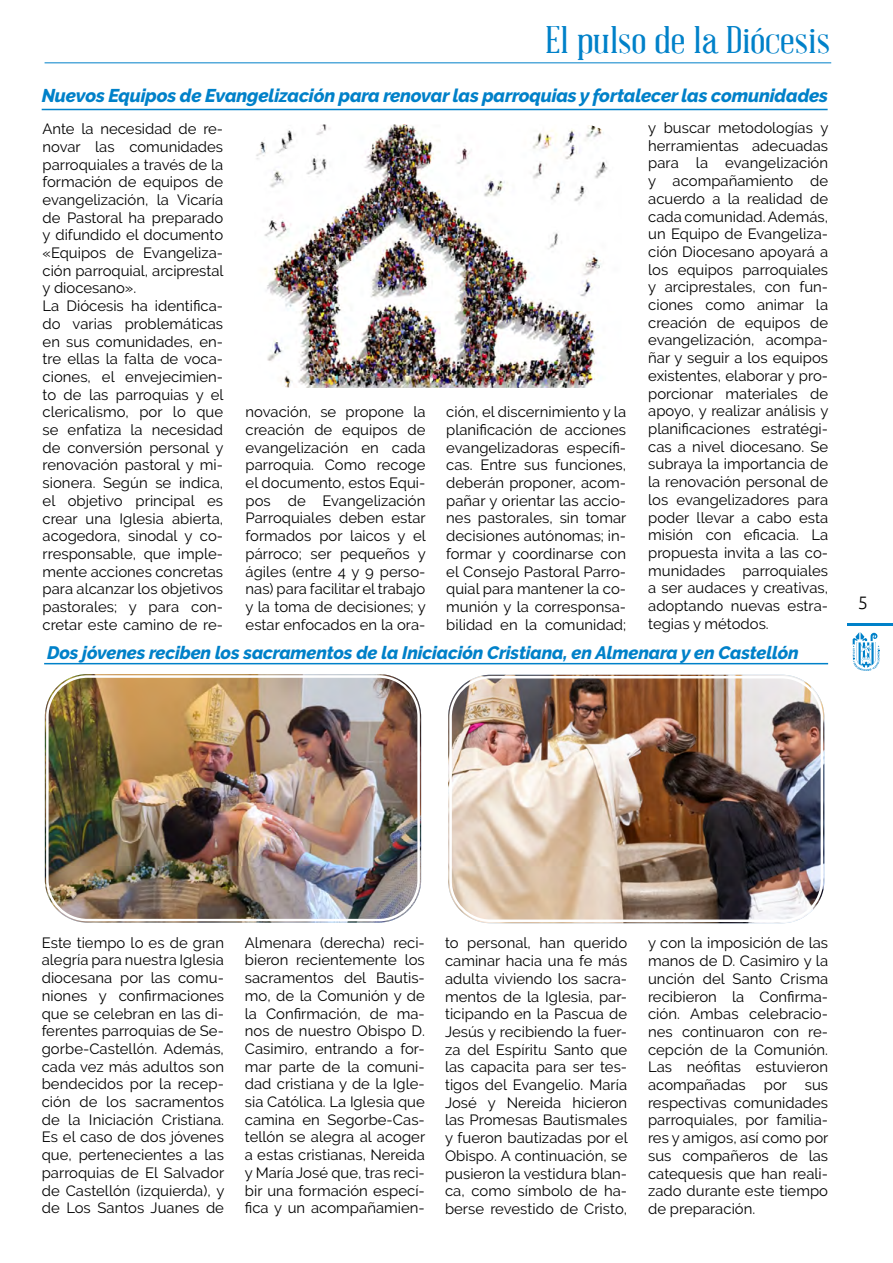
<style>
.page{position:relative;width:893px;height:1263px;background:#fff}
.page>*{position:absolute;margin:0;border:0;box-sizing:border-box;transform-origin:0 0}
.t1{font:37.5px "Abraham Lincoln";color:#0081c9;scale:1.2 1}
.t2{font:italic 800 18.45px "Raleway";letter-spacing:-.01em;color:#0081c9}
.t3{font:italic 800 18px "Raleway";letter-spacing:-.01em;color:#0081c9}
.t4{font:300 18px "Ubuntu";color:#000}
.t5{font:14.85px/17.7px "Raleway";color:#000;text-align:justify}
</style>
<div class="page">
<hr style="left:847px;top:624px;width:46px;height:2px;background:#0081c9">
<svg style="left:853px;top:632px;width:26px;height:39px"></svg>
<hr style="left:45px;top:62px;width:786px;height:1px;background:#0081c9">
<hr style="left:42px;top:109px;width:786px;height:1px;background:#0081c9">
<img style="left:256px;top:126px;width:352px;height:260px">
<div style="left:247px;top:117px;width:382px;height:278px;border:8px solid #fff;border-radius:43px"></div>
<hr style="left:44px;top:663px;width:784px;height:1px;background:#0081c9">
<img style="left:45px;top:674px;width:376px;height:248px">
<div style="left:41px;top:670px;width:384px;height:256px;border:2px solid #fff;border-radius:45px"></div>
<div style="left:46px;top:675px;width:374px;height:246px;border:2px solid #fff;border-radius:40px"></div>
<img style="left:448px;top:675px;width:376px;height:248px">
<div style="left:444px;top:671px;width:384px;height:256px;border:2px solid #fff;border-radius:45px"></div>
<div style="left:449px;top:676px;width:374px;height:246px;border:2px solid #fff;border-radius:40px"></div>
<h1 class="t1" style="left:545px;top:21px;width:239px">El pulso de la Diócesis</h1>
<p class="t2" style="left:42px;top:85px;width:788px">Nuevos Equipos de Evangelización para renovar las parroquias y fortalecer las comunidades</p>
<p class="t5" style="left:43px;top:120px;width:183px;text-align:left">Ante la necesidad de re&shy;novar las comunidades parroquiales a través de la formación de equipos de evangelización, la Vicaría de Pastoral ha preparado y difundido el documento «Equipos de Evangeliza&shy;ción parroquial, arciprestal y diocesano».<br>La Diócesis ha identifica&shy;do varias problemáticas en sus comunidades, en&shy;tre ellas la falta de voca&shy;ciones, el envejecimien&shy;to de las parroquias y el clericalismo, por lo que se enfatiza la necesidad de conversión personal y renovación pastoral y mi&shy;sionera. Según se indica, el objetivo principal es crear una Iglesia abierta, acogedora, sinodal y co&shy;rresponsable, que imple&shy;mente acciones concretas para alcanzar los objetivos pastorales; y para con&shy;cretar este camino de re-</p>
<p class="t5" style="left:246px;top:403px;width:182px">novación, se propone la creación de equipos de evangelización en cada parroquia. Como recoge el documento, estos Equi&shy;pos de Evangelización Parroquiales deben estar formados por laicos y el párroco; ser pequeños y ágiles (entre 4 y 9 perso&shy;nas) para facilitar el trabajo y la toma de decisiones; y estar enfocados en la ora-</p>
<p class="t5" style="left:446px;top:403px;width:182px">ción, el discernimiento y la planificación de acciones evangelizadoras específi&shy;cas. Entre sus funciones, deberán proponer, acom&shy;pañar y orientar las accio&shy;nes pastorales, sin tomar decisiones autónomas; in&shy;formar y coordinarse con el Consejo Pastoral Parro&shy;quial para mantener la co&shy;munión y la corresponsa&shy;bilidad en la comunidad;</p>
<p class="t5" style="left:648px;top:119px;width:182px">y buscar metodologías y herramientas adecuadas para la evangelización y acompañamiento de acuerdo a la realidad de cada comunidad. Además, un Equipo de Evangeliza&shy;ción Diocesano apoyará a los equipos parroquiales y arciprestales, con fun&shy;ciones como animar la creación de equipos de evangelización, acompa&shy;ñar y seguir a los equipos existentes, elaborar y pro&shy;porcionar materiales de apoyo, y realizar análisis y planificaciones estratégi&shy;cas a nivel diocesano. Se subraya la importancia de la renovación personal de los evangelizadores para poder llevar a cabo esta misión con eficacia. La propuesta invita a las co&shy;munidades parroquiales a ser audaces y creativas, adoptando nuevas estra&shy;tegias y métodos.</p>
<p class="t3" style="left:47px;top:642px;width:753px">Dos jóvenes reciben los sacramentos de la Iniciación Cristiana, en Almenara y en Castellón</p>
<p class="t4" style="left:858px;top:591px;width:12px">5</p>
<p class="t5" style="left:42px;top:934px;width:184px">Este tiempo lo es de gran alegría para nuestra Iglesia diocesana por las comu&shy;niones y confirmaciones que se celebran en las di&shy;ferentes parroquias de Se&shy;gorbe-Castellón. Además, cada vez más adultos son bendecidos por la recep&shy;ción de los sacramentos de la Iniciación Cristiana.<br>Es el caso de dos jóvenes que, pertenecientes a las parroquias de El Salvador de Castellón (izquierda), y de Los Santos Juanes de</p>
<p class="t5" style="left:245px;top:934px;width:182px">Almenara (derecha) reci&shy;bieron recientemente los sacramentos del Bautis&shy;mo, de la Comunión y de la Confirmación, de ma&shy;nos de nuestro Obispo D.<br>Casimiro, entrando a for&shy;mar parte de la comuni&shy;dad cristiana y de la Igle&shy;sia Católica. La Iglesia que camina en Segorbe-Cas&shy;tellón se alegra al acoger a estas cristianas, Nereida y María José que, tras reci&shy;bir una formación especí&shy;fica y un acompañamien-</p>
<p class="t5" style="left:445px;top:934px;width:184px">to personal, han querido caminar hacia una fe más adulta viviendo los sacra&shy;mentos de la Iglesia, par&shy;ticipando en la Pascua de Jesús y recibiendo la fuer&shy;za del Espíritu Santo que las capacita para ser tes&shy;tigos del Evangelio. María José y Nereida hicieron las Promesas Bautismales y fueron bautizadas por el Obispo. A continuación, se pusieron la vestidura blan&shy;ca, como símbolo de ha&shy;berse revestido de Cristo,</p>
<p class="t5" style="left:648px;top:934px;width:182px">y con la imposición de las manos de D. Casimiro y la unción del Santo Crisma recibieron la Confirma&shy;ción. Ambas celebracio&shy;nes continuaron con re&shy;cepción de la Comunión.<br>Las neófitas estuvieron acompañadas por sus respectivas comunidades parroquiales, por familia&shy;res y amigos, así como por sus compañeros de las catequesis que han reali&shy;zado durante este tiempo de preparación.</p>
</div>
